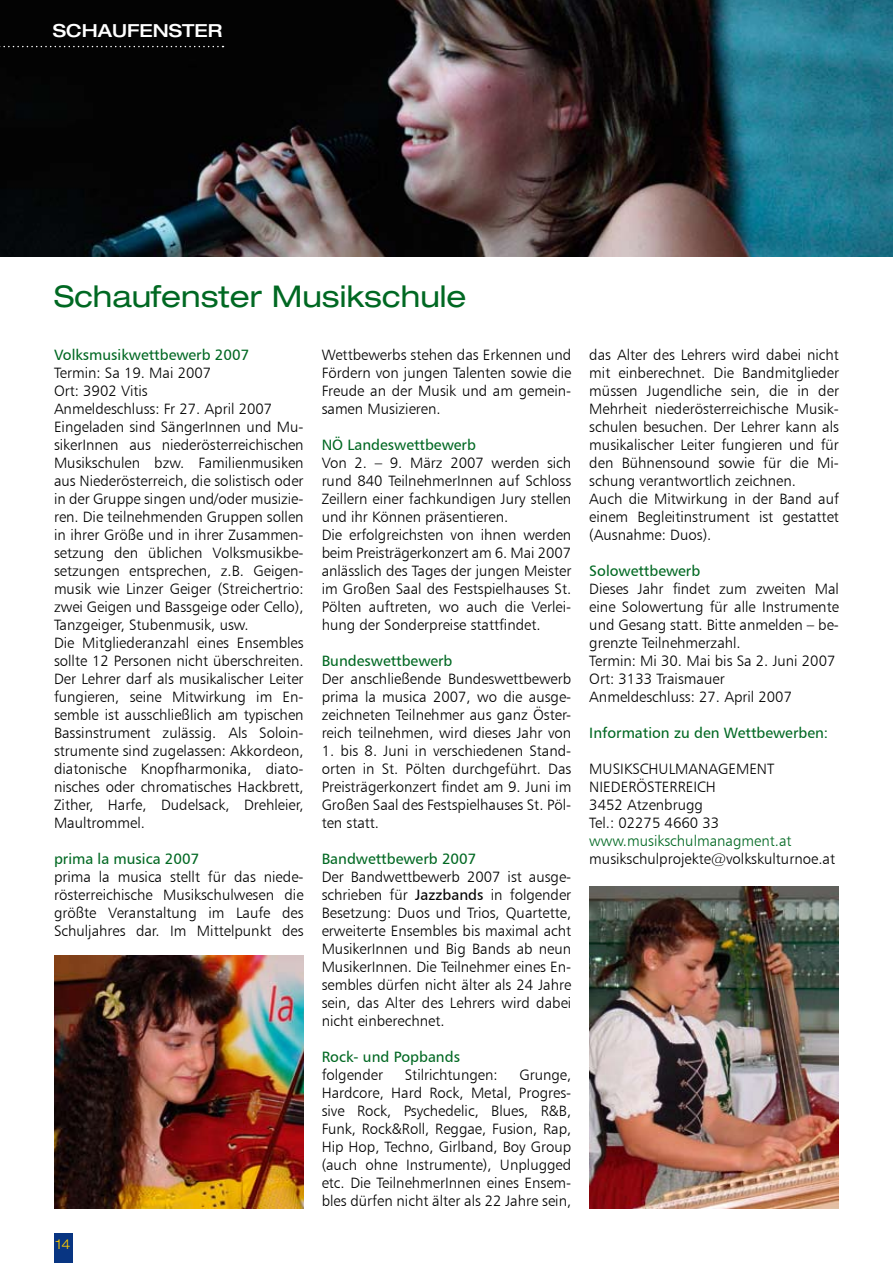
<style>
.page{position:relative;width:893px;height:1263px;background:#fff}
.page>*{position:absolute;margin:0;border:0;box-sizing:border-box;transform-origin:0 0}
.t1{font:expanded 30px "Helvetica Neue LT Std";color:#006822}
.t2{font:500 expanded 18px "Helvetica Neue LT Std";color:#fff}
.t3{font:15px/18px "Humanist 777 BT Light B";color:#000;text-align:justify}
.t4{font:15px "Humanist 777 BT Roman B";color:#006822}
.t5{font:15px "Humanist 777 BT Light B";color:#006822}
.t6{font:300 expanded 13.5px "Helvetica Neue LT Std";color:#fdca00}
.s1{font-family:"Humanist 777 BT Roman B"}
</style>
<div class="page">
<img style="left:0;top:0;width:893px;height:256px">
<img style="left:54px;top:955px;width:250px;height:254px">
<img style="left:589px;top:886px;width:250px;height:323px">
<div style="left:54px;top:1233px;width:18px;height:30px;background:#083582"></div>
<svg style="left:0;top:46px;width:223px;height:1px"></svg>
<p class="t2" style="left:53px;top:20px;width:171px">SCHAUFENSTER</p>
<h1 class="t1" style="left:54px;top:278px;width:414px">Schaufenster Musikschule</h1>
<p class="t4" style="left:54px;top:345px;width:197px">Volksmusikwettbewerb 2007</p>
<p class="t3" style="left:54px;top:364px;width:251px;text-align:left">Termin: Sa 19. Mai 2007<br>Ort: 3902 Vitis<br>Anmeldeschluss: Fr 27. April 2007<br>Eingeladen sind SängerInnen und Mu&shy;sikerInnen aus niederösterreichischen Musikschulen bzw. Familienmusiken aus Niederösterreich, die solistisch oder in der Gruppe singen und/oder musizie&shy;ren. Die teilnehmenden Gruppen sollen in ihrer Größe und in ihrer Zusammen&shy;setzung den üblichen Volksmusikbe&shy;setzungen entsprechen, z.B. Geigen&shy;musik wie Linzer Geiger (Streichertrio: zwei Geigen und Bassgeige oder Cello), Tanzgeiger, Stubenmusik, usw.<br>Die Mitgliederanzahl eines Ensembles sollte 12 Personen nicht überschreiten.<br>Der Lehrer darf als musikalischer Leiter fungieren, seine Mitwirkung im En&shy;semble ist ausschließlich am typischen Bassinstrument zulässig. Als Soloin&shy;strumente sind zugelassen: Akkordeon, diatonische Knopfharmonika, diato&shy;nisches oder chromatisches Hackbrett, Zither, Harfe, Dudelsack, Drehleier, Maultrommel.</p>
<p class="t4" style="left:54px;top:849px;width:147px">prima la musica 2007</p>
<p class="t3" style="left:54px;top:868px;width:251px">prima la musica stellt für das niede&shy;rösterreichische Musikschulwesen die größte Veranstaltung im Laufe des Schuljahres dar. Im Mittelpunkt des</p>
<p class="t6" style="left:56px;top:1236px;width:15px">14</p>
<p class="t3" style="left:322px;top:346px;width:251px">Wettbewerbs stehen das Erkennen und Fördern von jungen Talenten sowie die Freude an der Musik und am gemein&shy;samen Musizieren.</p>
<p class="t4" style="left:322px;top:435px;width:156px">NÖ Landeswettbewerb</p>
<p class="t3" style="left:322px;top:454px;width:251px;text-align:left">Von 2. – 9. März 2007 werden sich rund 840 TeilnehmerInnen auf Schloss Zeillern einer fachkundigen Jury stellen und ihr Können präsentieren.<br>Die erfolgreichsten von ihnen werden beim Preisträgerkonzert am 6. Mai 2007 anlässlich des Tages der jungen Meister im Großen Saal des Festspielhauses St.<br>Pölten auftreten, wo auch die Verlei&shy;hung der Sonderpreise stattfindet.</p>
<p class="t4" style="left:322px;top:651px;width:132px">Bundeswettbewerb</p>
<p class="t3" style="left:322px;top:670px;width:251px">Der anschließende Bundeswettbewerb prima la musica 2007, wo die ausge&shy;zeichneten Teilnehmer aus ganz Öster&shy;reich teilnehmen, wird dieses Jahr von</p>
<p class="t3" style="left:322px;top:742px;width:251px">1. bis 8. Juni in verschiedenen Stand&shy;orten in St. Pölten durchgeführt. Das Preisträgerkonzert findet am 9. Juni im Großen Saal des Festspielhauses St. Pöl&shy;ten statt.</p>
<p class="t4" style="left:322px;top:849px;width:156px">Bandwettbewerb 2007</p>
<p class="t3" style="left:322px;top:868px;width:251px">Der Bandwettbewerb 2007 ist ausge&shy;schrieben für <span class="s1">Jazzbands</span> in folgender Besetzung: Duos und Trios, Quartette, erweiterte Ensembles bis maximal acht MusikerInnen und Big Bands ab neun MusikerInnen. Die Teilnehmer eines En&shy;sembles dürfen nicht älter als 24 Jahre sein, das Alter des Lehrers wird dabei nicht einberechnet.</p>
<p class="t4" style="left:322px;top:1047px;width:140px">Rock- und Popbands</p>
<p class="t3" style="left:322px;top:1066px;width:63px">folgender</p>
<p class="t3" style="left:405px;top:1066px;width:94px">Stilrichtungen:</p>
<p class="t3" style="left:322px;top:1066px;width:251px;text-indent:198px">Grunge, Hardcore, Hard Rock, Metal, Progres&shy;sive Rock, Psychedelic, Blues, R&amp;B, Funk, Rock&amp;Roll, Reggae, Fusion, Rap, Hip Hop, Techno, Girlband, Boy Group (auch ohne Instrumente), Unplugged etc. Die TeilnehmerInnen eines Ensem&shy;bles dürfen nicht älter als 22 Jahre sein,</p>
<p class="t3" style="left:589px;top:346px;width:251px;text-align:left">das Alter des Lehrers wird dabei nicht mit einberechnet. Die Bandmitglieder müssen Jugendliche sein, die in der Mehrheit niederösterreichische Musik&shy;schulen besuchen. Der Lehrer kann als musikalischer Leiter fungieren und für den Bühnensound sowie für die Mi&shy;schung verantwortlich zeichnen.<br>Auch die Mitwirkung in der Band auf einem Begleitinstrument ist gestattet (Ausnahme: Duos).</p>
<p class="t4" style="left:589px;top:561px;width:112px">Solowettbewerb</p>
<p class="t3" style="left:589px;top:580px;width:251px;text-align:left">Dieses Jahr findet zum zweiten Mal eine Solowertung für alle Instrumente und Gesang statt. Bitte anmelden – be&shy;grenzte Teilnehmerzahl.<br>Termin: Mi 30. Mai bis Sa 2. Juni 2007<br>Ort: 3133 Traismauer<br>Anmeldeschluss: 27. April 2007</p>
<p class="t4" style="left:589px;top:723px;width:240px">Information zu den Wettbewerben:</p>
<p class="t3" style="left:589px;top:760px;width:187px;text-align:left">MUSIKSCHULMANAGEMENT<br>NIEDERÖSTERREICH<br>3452 Atzenbrugg<br>Tel.: 02275 4660 33</p>
<p class="t5" style="left:589px;top:832px;width:204px">www.musikschulmanagment.at</p>
<p class="t3" style="left:589px;top:850px;width:247px">musikschulprojekte@volkskulturnoe.at</p>
</div>
